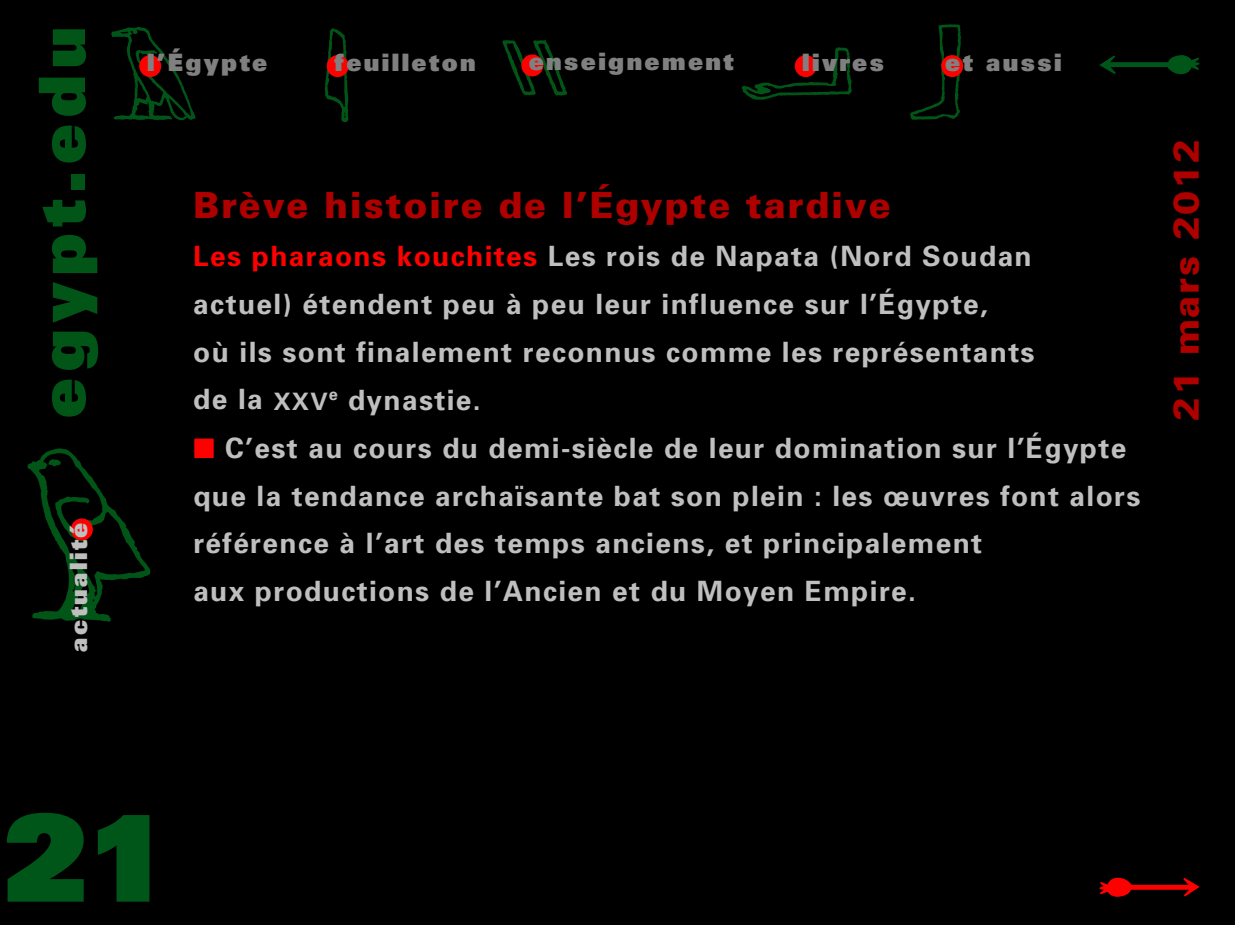
<style>
.page{position:relative;width:1235px;height:926px;background:#fff}
.page>*{position:absolute;margin:0;border:0;box-sizing:border-box;transform-origin:0 0}
.t1{font:900 120px "Univers";color:#005618}
.t2{font:900 64px "Univers";letter-spacing:.1em;color:#005517}
.t3{font:900 36px "Univers";letter-spacing:.05em;color:#af0000}
.t4{font:700 28px/48px "Univers";letter-spacing:.05em;color:#bfbfbf}
.t5{font:900 24px "Univers";letter-spacing:.1em;color:#808080}
.t6{font:900 24px "Univers";letter-spacing:.1em;color:#bfbfbf}
.s1{color:#f00}
.s2{font-size:24px}
</style>
<div class="page">
<div style="left:1px;top:0;width:1234px;height:925px;background:#000"></div>
<svg style="left:111px;top:26px;width:84px;height:94px"></svg>
<svg style="left:324px;top:28px;width:24px;height:94px"></svg>
<div style="left:139px;top:55px;width:22px;height:22px;background:#f00;border-radius:50%"></div>
<div style="left:327px;top:55px;width:22px;height:22px;background:#f00;border-radius:50%"></div>
<svg style="left:742px;top:47px;width:110px;height:53px"></svg>
<div style="left:795px;top:55px;width:21px;height:22px;background:#f00;border-radius:50%"></div>
<svg style="left:910px;top:24px;width:51px;height:96px"></svg>
<div style="left:941px;top:55px;width:22px;height:22px;background:#f00;border-radius:50%"></div>
<svg style="left:502px;top:40px;width:65px;height:56px"></svg>
<div style="left:521px;top:55px;width:22px;height:21px;background:#f00;border-radius:50%"></div>
<svg style="left:28px;top:448px;width:123px;height:174px"></svg>
<div style="left:71px;top:518px;width:22px;height:22px;background:#f00;border-radius:50%"></div>
<svg style="left:1099px;top:55px;width:100px;height:19px"></svg>
<svg style="left:1099px;top:878px;width:100px;height:19px"></svg>
<h2 class="t2" style="left:20px;top:418px;width:393px;rotate:-90deg">egypt.edu</h2>
<p class="t6" style="left:63px;top:652px;width:130px;rotate:-90deg">actualité</p>
<p class="t5" style="left:147px;top:47px;width:122px">l’Égypte</p>
<p class="t5" style="left:335px;top:47px;width:143px">feuilleton</p>
<p class="t5" style="left:529px;top:46px;width:207px">enseignement</p>
<p class="t5" style="left:802px;top:47px;width:83px">livres</p>
<p class="t5" style="left:945px;top:47px;width:118px">et aussi</p>
<p class="t3" style="left:193px;top:182px;width:699px">Brève histoire de l’Égypte tardive</p>
<p class="t4" style="left:193px;top:232px;width:843px"><span class="s1">Les pharaons kouchites</span> Les rois de Napata (Nord Soudan actuel) étendent peu à peu leur influence sur l’Égypte,<br>où ils sont finalement reconnus comme les représentants de la <span class="s2">XXV</span><sup>e</sup> dynastie.</p>
<p class="t4" style="left:193px;top:424px;width:948px"><span class="s1">■</span> C’est au cours du demi-siècle de leur domination sur l’Égypte que la tendance archaïsante bat son plein : les œuvres font alors référence à l’art des temps anciens, et principalement<br>aux productions de l’Ancien et du Moyen Empire.</p>
<p class="t3" style="left:1163px;top:421px;width:283px;rotate:-90deg">21 mars 2012</p>
<h1 class="t1" style="left:3px;top:780px;width:170px">21</h1>
</div>
